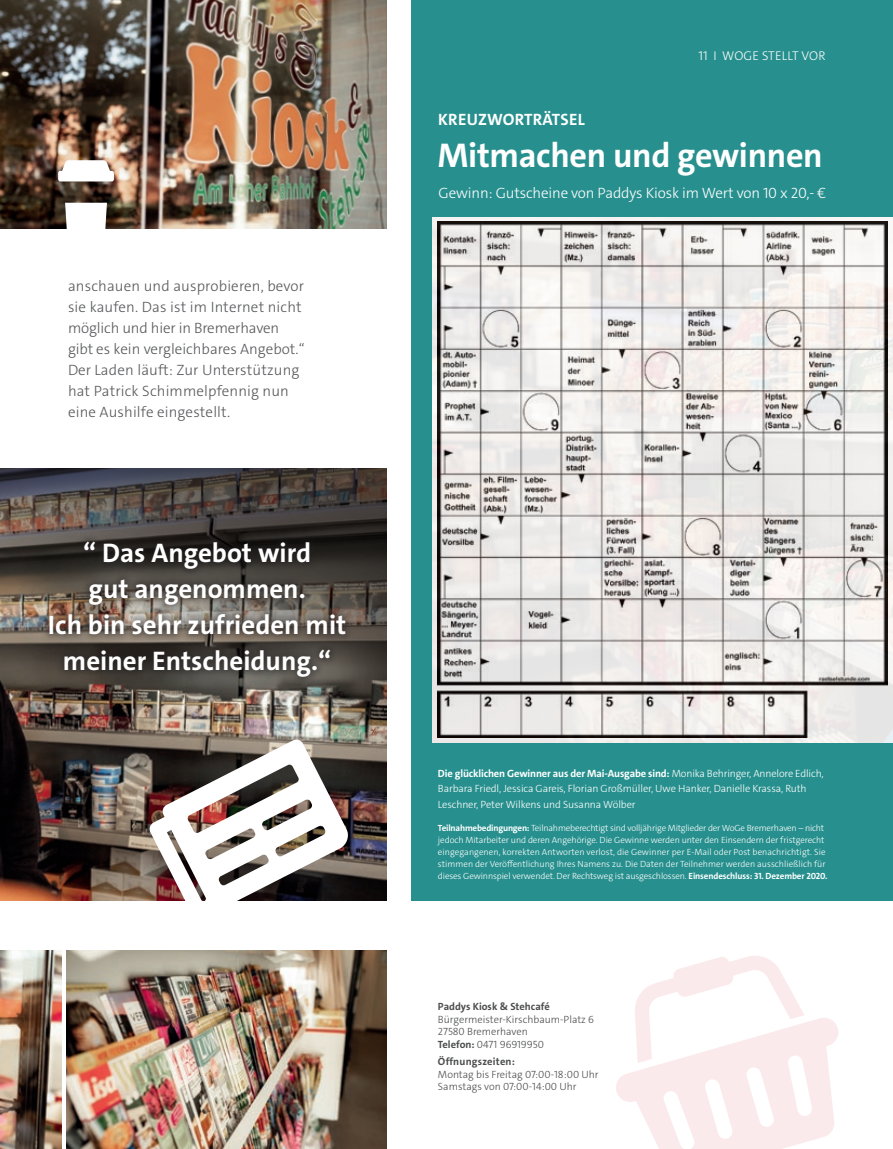
<style>
.page{position:relative;width:893px;height:1149px;background:#fff}
.page>*{position:absolute;margin:0;border:0;box-sizing:border-box;transform-origin:0 0}
.t1{font:700 34.5px "The Sans C4 s";letter-spacing:-.01em;color:#fff}
.t2{font:700 27px/36px "The Sans C4 s";color:#fff;text-align:center}
.t3{font:700 16.5px "The Sans C4 s";letter-spacing:.015em;color:#fff}
.t4{font:300 15px/21px "The Sans C4 s";letter-spacing:.01em;color:#57585a}
.t5{font:300 15px "The Sans C4 s";letter-spacing:-.01em;color:#fff}
.t6{font:300 12.75px "The Sans C4 s";letter-spacing:.02em;color:#fff}
.t7{font:300 10.5px/15.8px "The Sans C4 s";letter-spacing:-.01em;color:#fff}
.t8{font:300 10.5px/12.6px "The Sans C4 s";color:#4b4c4d}
.t9{font:700 10.5px "The Sans C4 s";letter-spacing:.02em;color:#4b4c4d}
.t10{font:300 9px/12px "The Sans C4 s";letter-spacing:-.01em;color:#fff}
.s1{font-weight:700}
</style>
<div class="page">
<svg style="left:616px;top:956px;width:222px;height:192px"></svg>
<div style="left:411px;top:0;width:482px;height:900px;background:#27908e"></div>
<img style="left:0;top:0;width:386px;height:228px">
<img style="left:0;top:806px;width:386px;height:94px">
<img style="left:67px;top:950px;width:319px;height:198px">
<svg style="left:58px;top:160px;width:56px;height:69px"></svg>
<img style="left:0;top:468px;width:386px;height:338px">
<img style="left:0;top:501px;width:386px;height:278px">
<svg style="left:433px;top:217px;width:460px;height:525px;background:#c8c5c3"></svg>
<img style="left:438px;top:222px;width:450px;height:515px">
<img style="left:149px;top:738px;width:201px;height:163px">
<div style="left:41px;top:531px;width:313px;height:154px;background:#231f20;opacity:.52"></div>
<img style="left:0;top:950px;width:62px;height:198px">
<p class="t4" style="left:68px;top:276px;width:238px">anschauen und ausprobieren, bevor sie kaufen. Das ist im Internet nicht möglich und hier in Bremerhaven gibt es kein vergleichbares Angebot.“ Der Laden läuft: Zur Unterstützung hat Patrick Schimmelpfennig nun eine Aushilfe eingestellt.</p>
<p class="t2" style="left:83px;top:534px;width:229px">“ Das Angebot wird</p>
<p class="t2" style="left:89px;top:570px;width:219px">gut angenommen.</p>
<p class="t2" style="left:48px;top:606px;width:300px">Ich bin sehr zufrieden mit meiner Entscheidung.“</p>
<p class="t6" style="left:698px;top:48px;width:129px">11 I WOGE STELLT VOR</p>
<p class="t3" style="left:438px;top:108px;width:148px">KREUZWORTRÄTSEL</p>
<p class="t1" style="left:438px;top:133px;width:386px">Mitmachen und gewinnen</p>
<p class="t5" style="left:439px;top:183px;width:389px">Gewinn: Gutscheine von Paddys Kiosk im Wert von 10 x 20,- €</p>
<p class="t7" style="left:438px;top:765px;width:387px"><span class="s1">Die glücklichen Gewinner aus der Mai-Ausgabe sind:</span> Monika Behringer, Annelore Edlich,<br>Barbara Friedl, Jessica Gareis, Florian Großmüller, Uwe Hanker, Danielle Krassa, Ruth<br>Leschner, Peter Wilkens und Susanna Wölber</p>
<p class="t10" style="left:438px;top:821px;width:391px"><span class="s1">Teilnahmebedingungen:</span> Teilnahmeberechtigt sind volljährige Mitglieder der WoGe Bremerhaven – nicht jedoch Mitarbeiter und deren Angehörige. Die Gewinne werden unter den Einsendern der fristgerecht eingegangenen, korrekten Antworten verlost, die Gewinner per E-Mail oder Post benachrichtigt. Sie stimmen der Veröffentlichung Ihres Namens zu. Die Daten der Teilnehmer werden ausschließlich für dieses Gewinnspiel verwendet. Der Rechtsweg ist ausgeschlossen. <span class="s1">Einsendeschluss: 31. Dezember 2020.</span></p>
<p class="t8" style="left:438px;top:999px;width:158px"><span class="s1">Paddys Kiosk &amp; Stehcafé<br></span>Bürgermeister-Kirschbaum-Platz 6<br>27580 Bremerhaven<br><span class="s1">Telefon:</span> 0471 96919950</p>
<p class="t9" style="left:438px;top:1054px;width:78px">Öffnungszeiten:</p>
<p class="t8" style="left:438px;top:1067px;width:162px">Montag bis Freitag 07:00-18:00 Uhr</p>
<p class="t8" style="left:438px;top:1080px;width:140px">Samstags von 07:00-14:00 Uhr</p>
</div>
